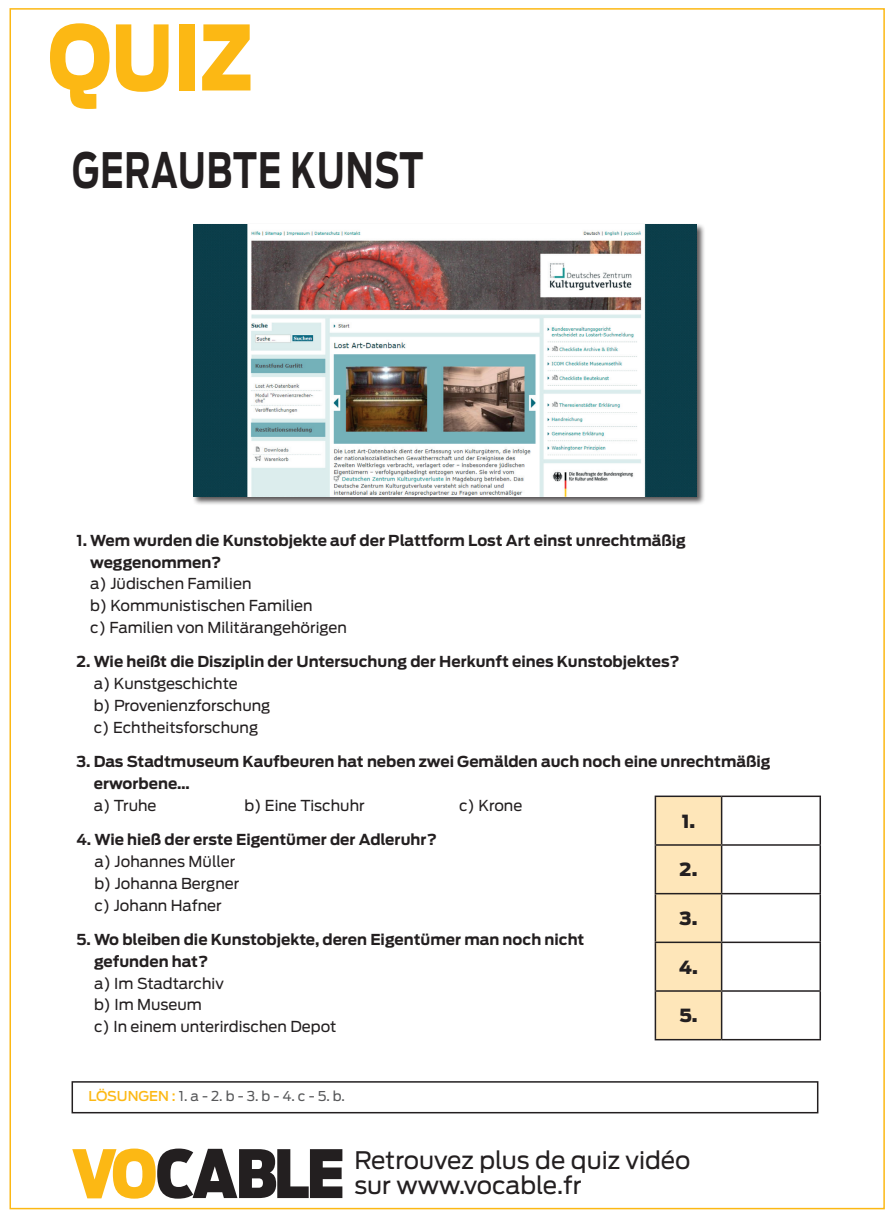
<style>
.page{position:relative;width:893px;height:1221px;background:#fff}
.page>*{position:absolute;margin:0;border:0;box-sizing:border-box;transform-origin:0 0}
.t1{font:900 89.1px "Antenna";color:#fcb814;scale:.83 1}
.t2{font:700 48.45px "Antenna";letter-spacing:.03em;color:#231f20;scale:.7 1}
.t3{font:24px/25.5px "Antenna";color:#231f20}
.t4{font:900 18px "Antenna";color:#231f20}
.t5{font:700 15px/21.8px "Antenna";color:#231f20}
.t6{font:15px/21.8px "Antenna";color:#231f20}
.t7{font:13.5px "Antenna";color:#57585a}
.s1{font-weight:500;color:#fcb814}
</style>
<div class="page">
<div style="left:72px;top:1081px;width:746px;height:32px;border:2px solid #231f20"></div>
<div style="left:192px;top:223px;width:513px;height:282px;background:#231f20;opacity:.75"></div>
<img style="left:193px;top:224px;width:504px;height:272px">
<svg style="left:72px;top:1148px;width:270px;height:50px"></svg>
<div style="left:656px;top:797px;width:65px;height:241px;background:#fee6b9"></div>
<hr style="left:655px;top:795px;width:67px;height:2px;background:#231f20">
<hr style="left:655px;top:797px;width:1px;height:47px;background:#231f20">
<hr style="left:722px;top:795px;width:99px;height:2px;background:#231f20">
<hr style="left:721px;top:797px;width:1px;height:47px;background:#231f20">
<hr style="left:819px;top:797px;width:2px;height:47px;background:#231f20">
<hr style="left:655px;top:844px;width:67px;height:1px;background:#231f20">
<hr style="left:655px;top:845px;width:1px;height:47px;background:#231f20">
<hr style="left:722px;top:844px;width:99px;height:1px;background:#231f20">
<hr style="left:721px;top:845px;width:1px;height:47px;background:#231f20">
<hr style="left:819px;top:845px;width:2px;height:47px;background:#231f20">
<hr style="left:655px;top:892px;width:67px;height:2px;background:#231f20">
<hr style="left:655px;top:894px;width:1px;height:47px;background:#231f20">
<hr style="left:722px;top:892px;width:99px;height:2px;background:#231f20">
<hr style="left:721px;top:894px;width:1px;height:47px;background:#231f20">
<hr style="left:819px;top:894px;width:2px;height:47px;background:#231f20">
<hr style="left:655px;top:941px;width:67px;height:2px;background:#231f20">
<hr style="left:655px;top:943px;width:1px;height:47px;background:#231f20">
<hr style="left:722px;top:941px;width:99px;height:2px;background:#231f20">
<hr style="left:721px;top:943px;width:1px;height:47px;background:#231f20">
<hr style="left:819px;top:943px;width:2px;height:47px;background:#231f20">
<hr style="left:655px;top:990px;width:67px;height:1px;background:#231f20">
<hr style="left:655px;top:991px;width:1px;height:47px;background:#231f20">
<hr style="left:722px;top:990px;width:99px;height:1px;background:#231f20">
<hr style="left:721px;top:991px;width:1px;height:47px;background:#231f20">
<hr style="left:819px;top:991px;width:2px;height:47px;background:#231f20">
<hr style="left:655px;top:1038px;width:67px;height:2px;background:#231f20">
<hr style="left:722px;top:1038px;width:99px;height:2px;background:#231f20">
<h1 class="t1" style="left:48px;top:5px;width:248px">QUIZ</h1>
<h2 class="t2" style="left:72px;top:141px;width:503px">GERAUBTE KUNST</h2>
<p class="t5" style="left:90px;top:529px;width:597px;text-indent:-14px">1. Wem wurden die Kunstobjekte auf der Plattform Lost Art einst unrechtmäßig weggenommen?</p>
<p class="t6" style="left:90px;top:573px;width:258px">a) Jüdischen Familien<br>b) Kommunistischen Familien<br>c) Familien von Militärangehörigen</p>
<p class="t5" style="left:77px;top:651px;width:605px">2. Wie heißt die Disziplin der Untersuchung der Herkunft eines Kunstobjektes?</p>
<p class="t6" style="left:94px;top:673px;width:178px">a) Kunstgeschichte<br>b) Provenienzforschung c) Echtheitsforschung</p>
<p class="t5" style="left:94px;top:751px;width:678px;text-indent:-17px">3. Das Stadtmuseum Kaufbeuren hat neben zwei Gemälden auch noch eine unrechtmäßig erworbene…</p>
<p class="t6" style="left:94px;top:794px;width:64px">a) Truhe</p>
<p class="t6" style="left:245px;top:794px;width:122px">b) Eine Tischuhr</p>
<p class="t6" style="left:459px;top:794px;width:65px">c) Krone</p>
<p class="t5" style="left:77px;top:829px;width:362px">4. Wie hieß der erste Eigentümer der Adleruhr?</p>
<p class="t6" style="left:94px;top:850px;width:147px">a) Johannes Müller b) Johanna Bergner c) Johann Hafner</p>
<p class="t5" style="left:94px;top:928px;width:492px;text-indent:-18px">5. Wo bleiben die Kunstobjekte, deren Eigentümer man noch nicht gefunden hat?</p>
<p class="t6" style="left:94px;top:972px;width:244px">a) Im Stadtarchiv<br>b) Im Museum<br>c) In einem unterirdischen Depot</p>
<p class="t4" style="left:682px;top:810px;width:15px">1.</p>
<p class="t4" style="left:680px;top:859px;width:19px">2.</p>
<p class="t4" style="left:680px;top:907px;width:19px">3.</p>
<p class="t4" style="left:679px;top:956px;width:20px">4.</p>
<p class="t4" style="left:679px;top:1005px;width:20px">5.</p>
<p class="t7" style="left:89px;top:1087px;width:258px"><span class="s1">LÖSUNGEN :</span> 1. a - 2. b - 3. b - 4. c - 5. b.</p>
<h3 class="t3" style="left:354px;top:1147px;width:338px">Retrouvez plus de quiz vidéo sur www.vocable.fr</h3>
</div>
